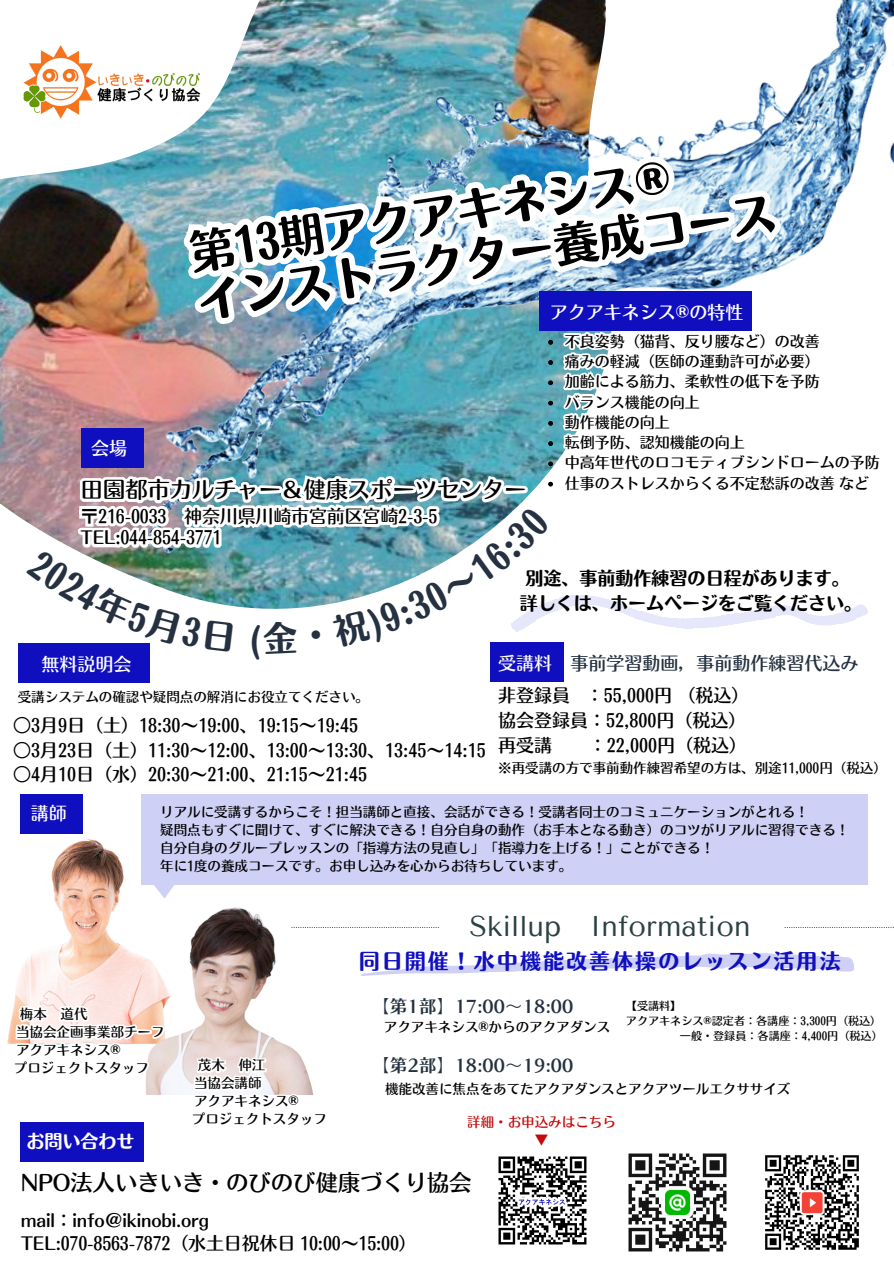
<style>
.page{position:relative;width:894px;height:1264px;background:#fff}
.page>*{position:absolute;margin:0;border:0;box-sizing:border-box;transform-origin:0 0}
.t1{font:45px/49.7px "Motoya Ma Aporo Std W6";color:#000}
.t2{font:28.5px "Tenor Sans";color:#2b4141}
.t3{font:22.5px "Motoya Ma Aporo Std W4";letter-spacing:-.01em;color:#000}
.t4{font:21px "Motoya Ma Aporo Std W6";letter-spacing:.1em;color:#100fbf}
.t5{font:18px/21.3px "Motoya Ma Aporo Std W4";color:#000}
.t6{font:18px "Motoya Ma Aporo Std W6";color:#000}
.t7{font:18px "Canva Chiaro Std B";color:#253140}
.t8{font:18px "Motoya Ma Aporo Std W4";color:#fff}
.t9{font:18px "Motoya Ma Aporo Std W4";color:#253140}
.t10{font:18px "Motoya Ma Aporo Std W6";color:#fff}
.t11{font:15px/20.2px "Motoya Ma Aporo Std W4";color:#000}
.t12{font:13.5px/18px "Motoya Ma Aporo Std W4";color:#000}
.t13{font:13.5px "Motoya Ma Aporo Std W4";color:#c40909}
.t14{font:11.1px "Motoya Ma Aporo Std W4";color:#000}
.s1{color:#fdf9f6}
</style>
<div class="page">
<div style="left:21px;top:1122px;width:123px;height:39px;background:#100fbf"></div>
<img style="left:628px;top:1153px;width:99px;height:99px">
<img style="left:765px;top:1155px;width:94px;height:95px">
<div style="left:21px;top:794px;width:62px;height:39px;background:#100fbf"></div>
<div style="left:490px;top:642px;width:73px;height:39px;background:#100fbf"></div>
<img style="left:823px;top:0;width:70px;height:239px">
<div style="left:141px;top:794px;width:726px;height:90px;background:#ced0f5"></div>
<img style="left:498px;top:1156px;width:89px;height:89px">
<img style="left:0;top:0;width:559px;height:364px">
<img style="left:559px;top:0;width:47px;height:212px">
<svg style="left:592px;top:22px;width:231px;height:250px"></svg>
<svg style="left:11px;top:815px;width:882px;height:315px"></svg>
<div style="left:18px;top:643px;width:132px;height:40px;background:#100fbf"></div>
<img style="left:26px;top:272px;width:841px;height:387px">
<p class="t1" style="left:186px;top:229px;width:586px;rotate:-9deg">第13期アクアキネシス®<br>インストラクター養成コース</p>
<h4 class="t8" style="left:549px;top:303px;width:195px">アクアキネシス®︎の特性</h4>
<p class="t11" style="left:564px;top:331px;width:316px">不良姿勢（猫背、反り腰など）の改善<br>痛みの軽減（医師の運動許可が必要）<br>加齢による筋力、柔軟性の低下を予防<br>バランス機能の向上<br>動作機能の向上<br>転倒予防、認知機能の向上<br>中高年世代のロコモティブシンドロームの予防仕事のストレスからくる不定愁訴の改善など</p>
<p class="t8" style="left:91px;top:439px;width:38px">会場</p>
<h3 class="t3" style="left:80px;top:478px;width:447px">田園都市カルチャー＆健康スポーツセンター</h3>
<h3 class="t5" style="left:80px;top:505px;width:358px">〒216-0033 神奈川県川崎市宮前区宮崎2-3-5<br>TEL:044-854-3771</h3>
<p class="t6" style="left:525px;top:569px;width:326px">別途、事前動作練習の日程があります。</p>
<p class="t6" style="left:519px;top:594px;width:344px">詳しくは、ホームページをご覧ください。</p>
<h3 class="t8" style="left:42px;top:655px;width:92px">無料説明会</h3>
<p class="t12" style="left:18px;top:688px;width:353px">受講システムの確認や疑問点の解消にお役立てください。</p>
<h3 class="t5" style="left:13px;top:714px;width:346px">○3月 9日（土）18:30～19:00、19:15～19:45</h3>
<h3 class="t5" style="left:13px;top:739px;width:474px">○3月 23日（土）11:30～12:00、13:00～13:30、13:45～14:15</h3>
<h3 class="t5" style="left:13px;top:763px;width:355px">○4月 10日（水）20:30～21:00、21:15～21:45</h3>
<p class="t9" style="left:498px;top:654px;width:362px"><span class="s1">受講料</span> 事前学習動画，事前動作練習代込み</p>
<p class="t5" style="left:498px;top:684px;width:252px">非登録員 ：55,000円（税込）</p>
<p class="t5" style="left:498px;top:709px;width:250px">協会登録員：52,800円（税込）</p>
<p class="t5" style="left:498px;top:734px;width:55px">再受講</p>
<p class="t5" style="left:588px;top:734px;width:160px">：22,000円（税込）</p>
<p class="t12" style="left:498px;top:759px;width:390px">※再受講の方で事前動作練習希望の方は、別途11,000円（税込）</p>
<p class="t8" style="left:31px;top:804px;width:38px">講師</p>
<p class="t12" style="left:160px;top:802px;width:690px">リアルに受講するからこそ！担当講師と直接、会話ができる！受講者同士のコミュニケーションがとれる！<br>疑問点もすぐに聞けて、すぐに解決できる！自分自身の動作（お手本となる動き）のコツがリアルに習得できる！自分自身のグループレッスンの「指導方法の見直し」「指導力を上げる！」ことができる！<br>年に1度の養成コースです。お申し込みを心からお待ちしています。</p>
<p class="t2" style="left:469px;top:910px;width:282px">Skillup Information</p>
<p class="t4" style="left:358px;top:950px;width:483px">同日開催！水中機能改善体操のレッスン活用法</p>
<p class="t7" style="left:371px;top:997px;width:203px">【第1部】17:00～ 18:00</p>
<p class="t12" style="left:384px;top:1017px;width:228px">アクアキネシス®からのアクアダンス</p>
<p class="t14" style="left:625px;top:1000px;width:57px">【受講料】</p>
<p class="t14" style="left:625px;top:1015px;width:257px">アクアキネシス®︎認定者：各講座：3,300円（税込）</p>
<p class="t14" style="left:679px;top:1029px;width:204px">一般・登録員：各講座：4,400円（税込）</p>
<p class="t12" style="left:20px;top:1005px;width:69px">梅本 道代</p>
<p class="t12" style="left:16px;top:1023px;width:150px">当協会企画事業部チーフ</p>
<p class="t12" style="left:16px;top:1041px;width:106px">アクアキネシス®</p>
<p class="t12" style="left:14px;top:1059px;width:137px">プロジェクトスタッフ</p>
<p class="t7" style="left:371px;top:1056px;width:203px">【第2部】18:00～ 19:00</p>
<p class="t12" style="left:192px;top:1056px;width:137px;text-indent:6px">茂木 伸江<br>当協会講師<br>アクアキネシス®<br>プロジェクトスタッフ</p>
<p class="t12" style="left:385px;top:1079px;width:407px">機能改善に焦点をあてたアクアダンスとアクアツールエクササイズ</p>
<p class="t13" style="left:467px;top:1114px;width:150px">詳細・お申込みはこちら</p>
<p class="t13" style="left:534px;top:1132px;width:15px">▼</p>
<p class="t10" style="left:27px;top:1132px;width:109px">お問い合わせ</p>
<p class="t3" style="left:21px;top:1170px;width:452px">NPO法人いきいき・のびのび健康づくり協会</p>
<p class="t5" style="left:21px;top:1209px;width:190px">mail：info＠ikinobi.org</p>
<p class="t5" style="left:21px;top:1232px;width:397px">TEL:070-8563-7872（水土日祝休日 10:00～15:00）</p>
</div>
